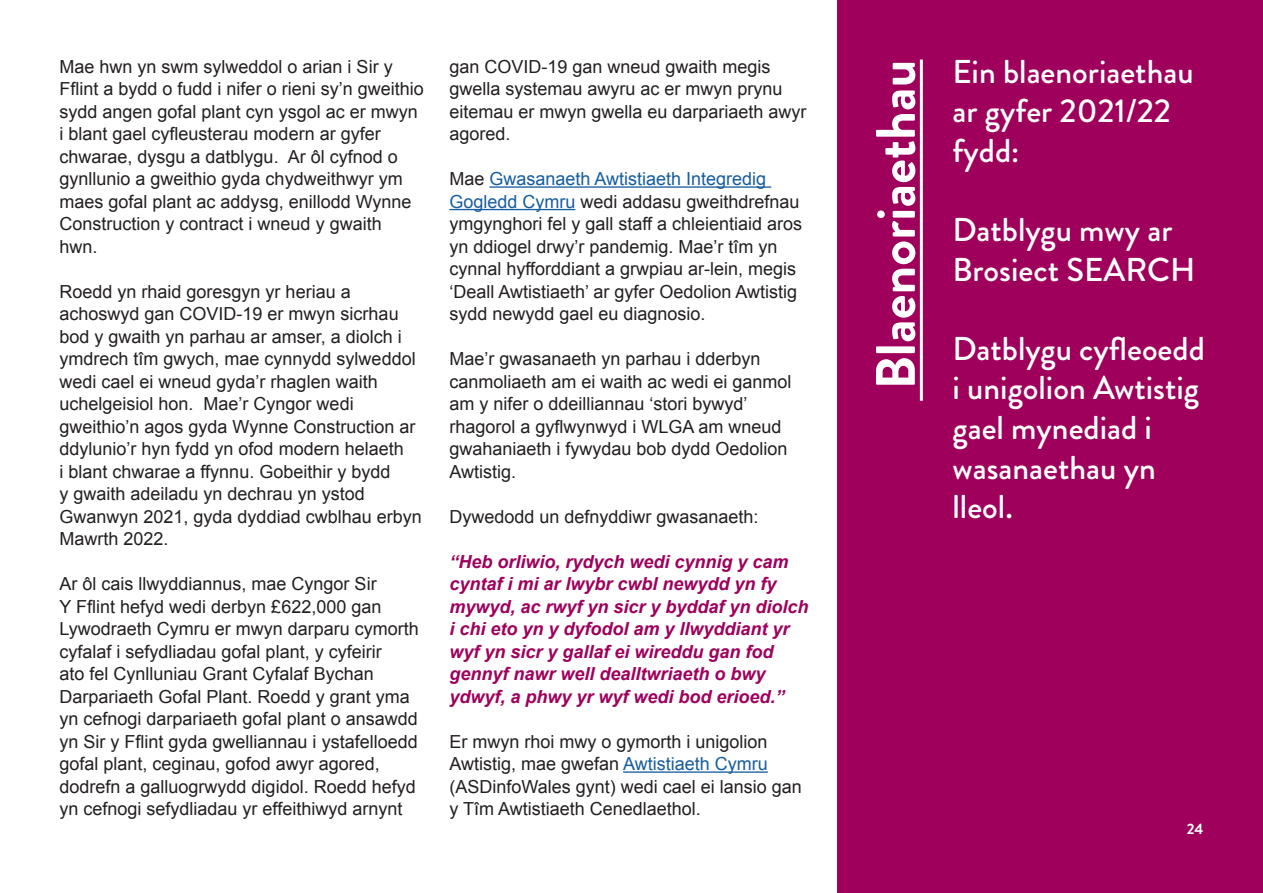
<style>
.page{position:relative;width:1263px;height:893px;background:#fff}
.page>*{position:absolute;margin:0;border:0;box-sizing:border-box;transform-origin:0 0}
.t1{font:700 55.5px "Brandon Grotesque";color:#fff}
.t2{font:500 33px/39.6px "Brandon Grotesque";color:#fff}
.t3{font:18px/22.5px "Arial";color:#231f20}
.t4{font:italic 700 18px/22.5px "Arial";color:#9e005c}
.t5{font:700 15px "Brandon Grotesque";color:#fff}
.s1{color:#175d9e}
</style>
<div class="page">
<hr style="left:489px;top:186px;width:282px;height:2px;background:#175d9e">
<hr style="left:449px;top:209px;width:126px;height:1px;background:#175d9e">
<hr style="left:623px;top:771px;width:145px;height:2px;background:#175d9e">
<div style="left:838px;top:0;width:425px;height:893px;background:#9e005c"></div>
<hr style="left:920px;top:60px;width:3px;height:341px;background:#fff">
<p class="t3" style="left:60px;top:55px;width:366px">Mae hwn yn swm sylweddol o arian i Sir y Fflint a bydd o fudd i nifer o rieni sy’n gweithio sydd angen gofal plant cyn ysgol ac er mwyn i blant gael cyfleusterau modern ar gyfer chwarae, dysgu a datblygu. Ar ôl cyfnod o gynllunio a gweithio gyda chydweithwyr ym maes gofal plant ac addysg, enillodd Wynne Construction y contract i wneud y gwaith hwn.</p>
<p class="t3" style="left:60px;top:280px;width:364px">Roedd yn rhaid goresgyn yr heriau a achoswyd gan COVID-19 er mwyn sicrhau bod y gwaith yn parhau ar amser, a diolch i ymdrech tîm gwych, mae cynnydd sylweddol wedi cael ei wneud gyda’r rhaglen waith uchelgeisiol hon. Mae’r Cyngor wedi gweithio’n agos gyda Wynne Construction ar ddylunio’r hyn fydd yn ofod modern helaeth<br>i blant chwarae a ffynnu. Gobeithir y bydd<br>y gwaith adeiladu yn dechrau yn ystod Gwanwyn 2021, gyda dyddiad cwblhau erbyn Mawrth 2022.</p>
<p class="t3" style="left:60px;top:573px;width:361px">Ar ôl cais llwyddiannus, mae Cyngor Sir<br>Y Fflint hefyd wedi derbyn £622,000 gan Lywodraeth Cymru er mwyn darparu cymorth cyfalaf i sefydliadau gofal plant, y cyfeirir<br>ato fel Cynlluniau Grant Cyfalaf Bychan Darpariaeth Gofal Plant. Roedd y grant yma yn cefnogi darpariaeth gofal plant o ansawdd yn Sir y Fflint gyda gwelliannau i ystafelloedd gofal plant, ceginau, gofod awyr agored, dodrefn a galluogrwydd digidol. Roedd hefyd yn cefnogi sefydliadau yr effeithiwyd arnynt</p>
<p class="t3" style="left:449px;top:55px;width:359px">gan COVID-19 gan wneud gwaith megis gwella systemau awyru ac er mwyn prynu eitemau er mwyn gwella eu darpariaeth awyr agored.</p>
<p class="t3" style="left:449px;top:168px;width:354px">Mae <span class="s1">Gwasanaeth Awtistiaeth Integredig Gogledd Cymru</span> wedi addasu gweithdrefnau ymgynghori fel y gall staff a chleientiaid aros yn ddiogel drwy’r pandemig. Mae’r tîm yn cynnal hyfforddiant a grwpiau ar-lein, megis ‘Deall Awtistiaeth’ ar gyfer Oedolion Awtistig sydd newydd gael eu diagnosio.</p>
<p class="t3" style="left:449px;top:348px;width:344px">Mae’r gwasanaeth yn parhau i dderbyn canmoliaeth am ei waith ac wedi ei ganmol am y nifer o ddeilliannau ‘stori bywyd’ rhagorol a gyflwynwyd i WLGA am wneud gwahaniaeth i fywydau bob dydd Oedolion Awtistig.</p>
<p class="t3" style="left:449px;top:505px;width:311px">Dywedodd un defnyddiwr gwasanaeth:</p>
<p class="t4" style="left:449px;top:551px;width:361px">“Heb orliwio, rydych wedi cynnig y cam cyntaf i mi ar lwybr cwbl newydd yn fy mywyd, ac rwyf yn sicr y byddaf yn diolch i chi eto yn y dyfodol am y llwyddiant yr wyf yn sicr y gallaf ei wireddu gan fod gennyf nawr well dealltwriaeth o bwy ydwyf, a phwy yr wyf wedi bod erioed.”</p>
<p class="t3" style="left:449px;top:730px;width:354px">Er mwyn rhoi mwy o gymorth i unigolion Awtistig, mae gwefan <span class="s1">Awtistiaeth Cymru </span>(ASDinfoWales gynt) wedi cael ei lansio gan y Tîm Awtistiaeth Cenedlaethol.</p>
<p class="t1" style="left:857px;top:390px;width:332px;rotate:-90deg">Blaenoriaethau</p>
<p class="t2" style="left:952px;top:52px;width:243px">Ein blaenoriaethau ar gyfer 2021/22 fydd:</p>
<p class="t2" style="left:952px;top:210px;width:245px">Datblygu mwy ar<br>Brosiect SEARCH</p>
<p class="t2" style="left:952px;top:329px;width:254px">Datblygu cyfleoedd i unigolion Awtistig gael mynediad i wasanaethau yn lleol.</p>
<p class="t5" style="left:1187px;top:819px;width:18px">24</p>
</div>
